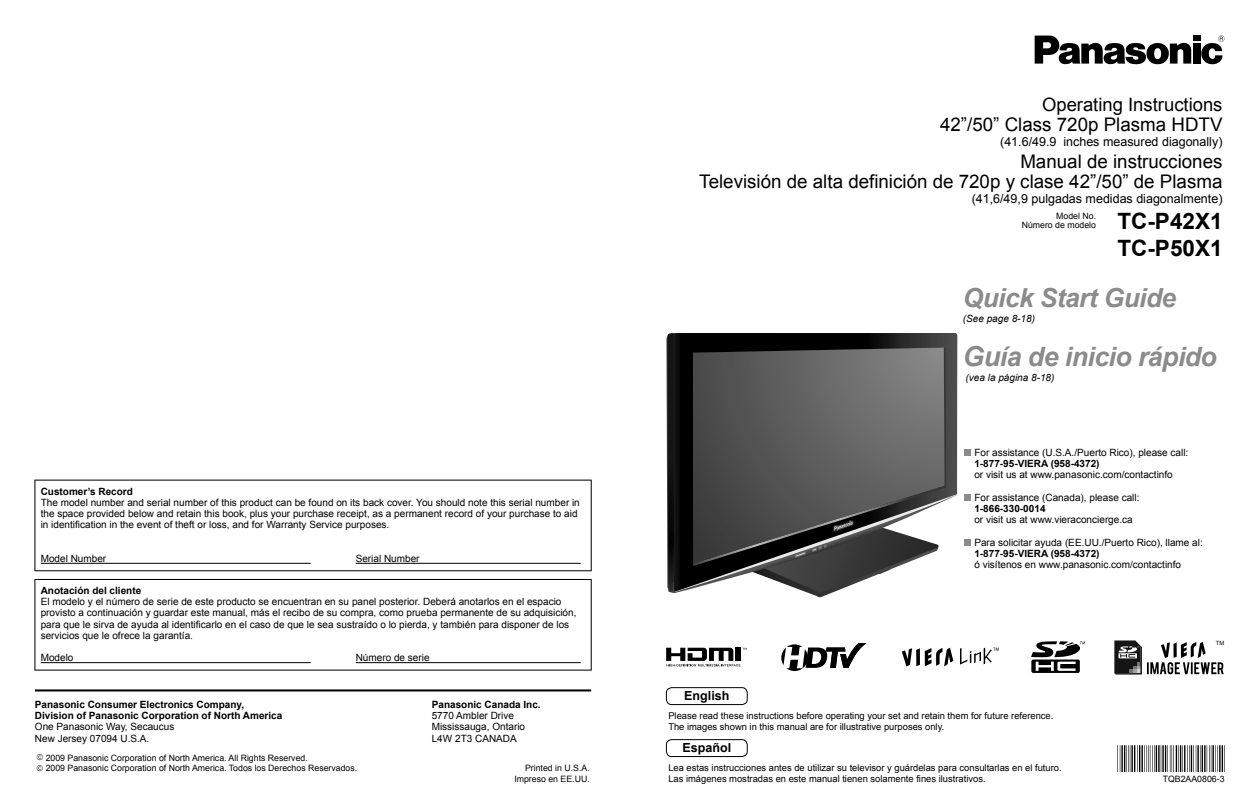
<style>
.page{position:relative;width:1260px;height:810px;background:#fff}
.page>*{position:absolute;margin:0;border:0;box-sizing:border-box;transform-origin:0 0}
.t1{font:italic 700 26.62px "Arial";letter-spacing:-.02em;color:#8b8b8b}
.t2{font:italic 700 26.25px "Arial";letter-spacing:-.02em;color:#8b8b8b}
.t3{font:700 22.5px/26.4px "Arial";color:#000}
.t4{font:18.75px/20px "Arial";color:#000;text-align:right}
.t5{font:18.5px "Arial";color:#000}
.t6{font:12.5px "Arial";color:#000}
.t7{font:700 12.5px "Arial";color:#000}
.t8{font:10px/11.2px "Arial";color:#000}
.t9{font:700 10px/11.2px "Arial";color:#000}
.t10{font:italic 10px "Arial";color:#000}
.t11{font:9.38px/10.6px "Arial";color:#000}
.t12{font:8.75px/10.6px "Arial";color:#000;text-align:right}
.t13{font:5.75px "Arial";color:#000}
.s1{font-size:27.5px}
</style>
<div class="page">
<svg style="left:667px;top:333px;width:7px;height:260px;background:#1d1d1d"></svg>
<svg style="left:673px;top:333px;width:284px;height:259px;background:#171717"></svg>
<svg style="left:693px;top:348px;width:251px;height:134px;background:#616161"></svg>
<svg style="left:674px;top:482px;width:283px;height:116px"></svg>
<img style="left:1119px;top:745px;width:106px;height:26px">
<svg style="left:1035px;top:35px;width:189px;height:29px"></svg>
<svg style="left:781px;top:643px;width:86px;height:28px"></svg>
<svg style="left:666px;top:648px;width:81px;height:18px"></svg>
<svg style="left:1031px;top:641px;width:54px;height:32px"></svg>
<svg style="left:902px;top:648px;width:51px;height:19px"></svg>
<svg style="left:960px;top:648px;width:39px;height:17px"></svg>
<svg style="left:1114px;top:640px;width:110px;height:35px"></svg>
<div style="left:666px;top:687px;width:81px;height:18px;border:1px solid #000;border-radius:5px"></div>
<div style="left:666px;top:739px;width:81px;height:18px;border:1px solid #000;border-radius:5px"></div>
<hr style="left:34px;top:480px;width:214px;height:1px;background:#000">
<hr style="left:34px;top:481px;width:1px;height:89px;background:#000">
<hr style="left:248px;top:480px;width:344px;height:1px;background:#000">
<hr style="left:591px;top:481px;width:1px;height:89px;background:#000">
<hr style="left:34px;top:570px;width:558px;height:1px;background:#000">
<hr style="left:34px;top:579px;width:214px;height:1px;background:#000">
<hr style="left:34px;top:580px;width:1px;height:90px;background:#000">
<hr style="left:248px;top:579px;width:344px;height:1px;background:#000">
<hr style="left:591px;top:580px;width:1px;height:90px;background:#000">
<hr style="left:34px;top:670px;width:398px;height:1px;background:#000">
<hr style="left:432px;top:670px;width:160px;height:1px;background:#000">
<hr style="left:35px;top:689px;width:397px;height:2px;background:#000">
<hr style="left:432px;top:689px;width:159px;height:2px;background:#000">
<hr style="left:41px;top:563px;width:270px;height:1px;background:#000">
<hr style="left:356px;top:563px;width:225px;height:1px;background:#000">
<hr style="left:41px;top:662px;width:270px;height:1px;background:#000">
<hr style="left:356px;top:662px;width:225px;height:1px;background:#000">
<div style="left:964px;top:449px;width:6px;height:7px;background:#8b8b8b"></div>
<svg style="left:964px;top:495px;width:6px;height:6px"></svg>
<svg style="left:964px;top:540px;width:6px;height:6px"></svg>
<p class="t9" style="left:41px;top:485px;width:94px">Customer’s Record</p>
<p class="t8" style="left:41px;top:497px;width:541px">The model number and serial number of this product can be found on its back cover. You should note this serial number in the space provided below and retain this book, plus your purchase receipt, as a permanent record of your purchase to aid in identification in the event of theft or loss, and for Warranty Service purposes.</p>
<p class="t8" style="left:41px;top:553px;width:67px">Model Number</p>
<p class="t8" style="left:356px;top:553px;width:65px">Serial Number</p>
<p class="t9" style="left:41px;top:585px;width:102px">Anotación del cliente</p>
<p class="t8" style="left:41px;top:596px;width:537px">El modelo y el número de serie de este producto se encuentran en su panel posterior. Deberá anotarlos en el espacio provisto a continuación y guardar este manual, más el recibo de su compra, como prueba permanente de su adquisición, para que le sirva de ayuda al identificarlo en el caso de que le sea sustraído o lo pierda, y también para disponer de los servicios que le ofrece la garantía.</p>
<p class="t8" style="left:41px;top:652px;width:34px">Modelo</p>
<p class="t8" style="left:356px;top:652px;width:75px">Número de serie</p>
<p class="t9" style="left:35px;top:699px;width:249px">Panasonic Consumer Electronics Company,<br>Division of Panasonic Corporation of North America</p>
<p class="t8" style="left:35px;top:721px;width:141px">One Panasonic Way, Secaucus<br>New Jersey 07094 U.S.A.</p>
<p class="t9" style="left:432px;top:699px;width:110px">Panasonic Canada Inc.</p>
<p class="t8" style="left:432px;top:710px;width:95px">5770 Ambler Drive<br>Mississauga, Ontario<br>L4W 2T3 CANADA</p>
<p class="t12" style="left:46px;top:752px;width:313px;text-align:left">2009 Panasonic Corporation of North America. All Rights Reserved.<br>2009 Panasonic Corporation of North America. Todos los Derechos Reservados.</p>
<p class="t12" style="left:514px;top:763px;width:77px">Printed in U.S.A.<br>Impreso en EE.UU.</p>
<h3 class="t5" style="left:1042px;top:95px;width:182px">Operating Instructions</h3>
<h3 class="t4" style="left:940px;top:115px;width:284px">42”/50” Class 720p Plasma HDTV</h3>
<p class="t6" style="left:1000px;top:135px;width:224px">(41.6/49.9 inches measured diagonally)</p>
<h3 class="t4" style="left:699px;top:152px;width:525px">Manual de instrucciones<br>Televisión de alta definición de 720p y clase 42”/50” de Plasma</h3>
<p class="t6" style="left:972px;top:192px;width:252px">(41,6/49,9 pulgadas medidas diagonalmente)</p>
<p class="t12" style="left:1022px;top:211px;width:76px;line-height:8.8px">Model No.<br>Número de modelo</p>
<h3 class="t3" style="left:1118px;top:208px;width:107px">TC-P42X1<br>TC-P50X1</h3>
<h2 class="t2" style="left:963px;top:284px;width:215px">Quick Start Guide</h2>
<p class="t10" style="left:963px;top:313px;width:74px">(See page 8-18)</p>
<h1 class="t1" style="left:963px;top:342px;width:256px"><span class="s1">Gu</span>ía de inicio rápido</h1>
<p class="t10" style="left:966px;top:372px;width:90px">(vea la página 8-18)</p>
<p class="t8" style="left:974px;top:447px;width:215px">For assistance (U.S.A./Puerto Rico), please call:</p>
<p class="t9" style="left:974px;top:458px;width:127px">1-877-95-VIERA (958-4372)</p>
<p class="t8" style="left:974px;top:469px;width:200px">or visit us at www.panasonic.com/contactinfo</p>
<p class="t8" style="left:974px;top:492px;width:167px">For assistance (Canada), please call:</p>
<p class="t9" style="left:974px;top:503px;width:73px">1-866-330-0014</p>
<p class="t8" style="left:974px;top:514px;width:160px">or visit us at www.vieraconcierge.ca</p>
<p class="t8" style="left:974px;top:537px;width:230px">Para solicitar ayuda (EE.UU./Puerto Rico), llame al:</p>
<p class="t9" style="left:974px;top:548px;width:127px">1-877-95-VIERA (958-4372)</p>
<p class="t8" style="left:974px;top:559px;width:208px">ó visítenos en www.panasonic.com/contactinfo</p>
<p class="t7" style="left:684px;top:689px;width:47px">English</p>
<p class="t11" style="left:668px;top:710px;width:387px">Please read these instructions before operating your set and retain them for future reference.<br>The images shown in this manual are for illustrative purposes only.</p>
<p class="t13" style="left:1216px;top:639px;width:10px">TM</p>
<p class="t7" style="left:683px;top:741px;width:50px">Español</p>
<p class="t11" style="left:668px;top:762px;width:395px">Lea estas instrucciones antes de utilizar su televisor y guárdelas para consultarlas en el futuro.<br>Las imágenes mostradas en este manual tienen solamente fines ilustrativos.</p>
<p class="t12" style="left:1163px;top:773px;width:63px">TQB2AA0806-3</p>
</div>
